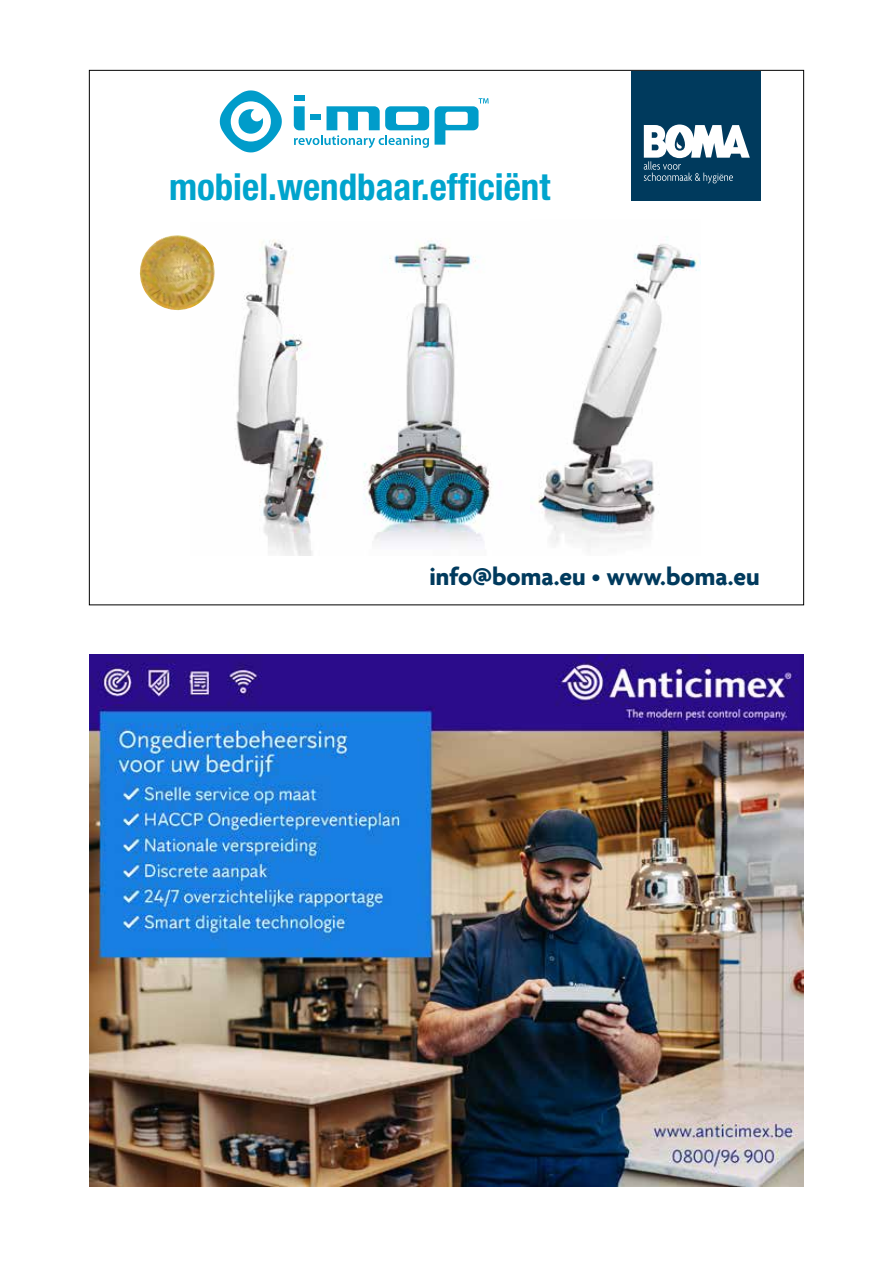
<style>
.page{position:relative;width:893px;height:1263px;background:#fff}
.page>*{position:absolute;margin:0;border:0;box-sizing:border-box;transform-origin:0 0}
.t1{font:700 condensed 37.05px "Helvetica Neue LT Std";color:#00a4cd}
.t2{font:700 condensed 30.15px "Helvetica Neue";color:#04a1cd}
.t3{font:700 25.95px "Agenda";color:#003a5d}
.s1{font-weight:300}
</style>
<div class="page">
<img style="left:89px;top:655px;width:715px;height:531px">
<img style="left:363px;top:240px;width:129px;height:303px">
<img style="left:235px;top:239px;width:92px;height:317px">
<img style="left:538px;top:236px;width:163px;height:311px">
<div style="left:631px;top:71px;width:129px;height:129px;background:#003a5d"></div>
<svg style="left:644px;top:125px;width:106px;height:58px"></svg>
<svg style="left:220px;top:90px;width:62px;height:62px"></svg>
<div style="left:294px;top:95px;width:11px;height:6px;background:#009cca"></div>
<svg style="left:294px;top:106px;width:135px;height:42px"></svg>
<svg style="left:435px;top:98px;width:54px;height:47px"></svg>
<svg style="left:139px;top:235px;width:97px;height:93px"></svg>
<p class="t1" style="left:169px;top:164px;width:383px">mobiel.wendbaar.efficiënt</p>
<p class="t2" style="left:198px;top:165px;width:313px">mobiel.wendbaar.efficiënt</p>
<p class="t3" style="left:430px;top:560px;width:332px">info@boma.eu <span class="s1">•</span> www.boma.eu</p>
</div>
